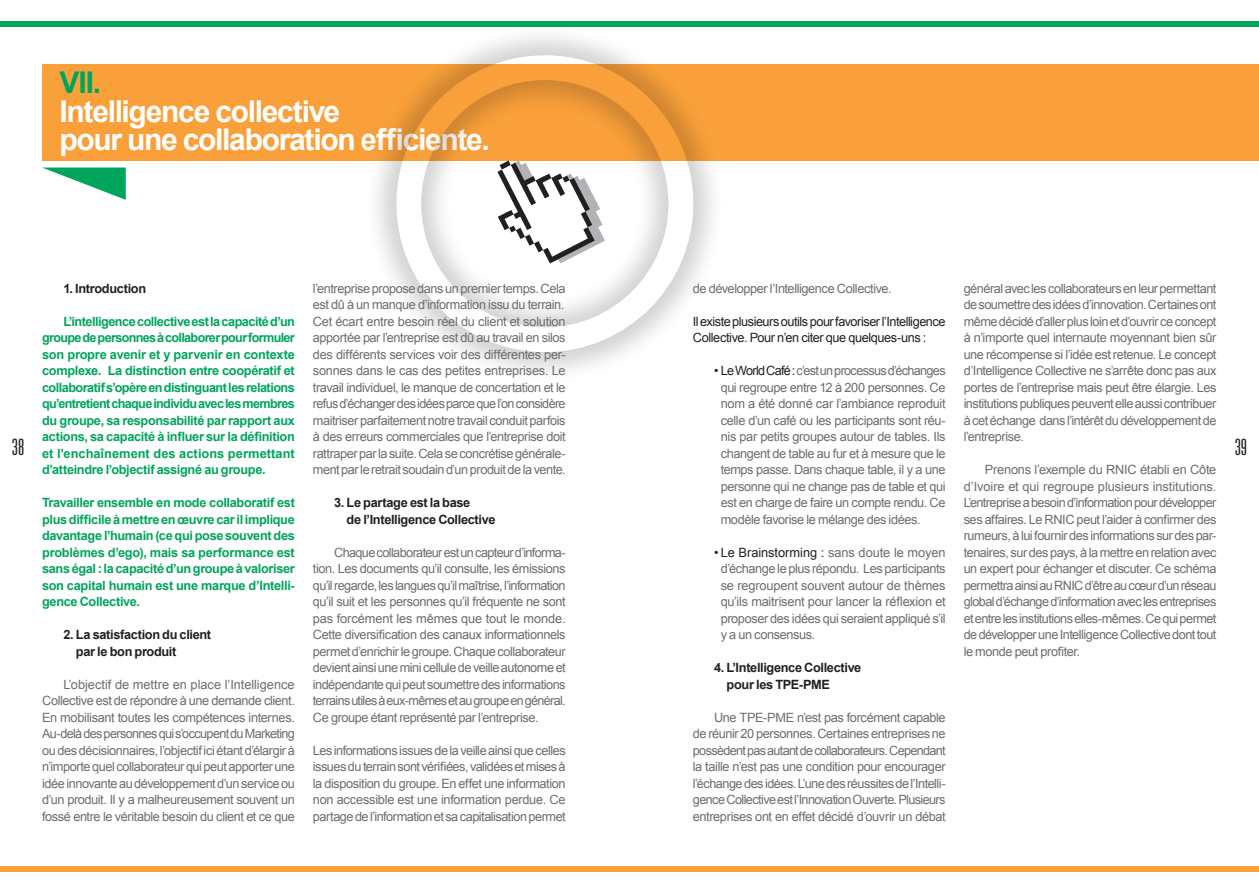
<style>
.page{position:relative;width:1259px;height:893px;background:#fff}
.page>*{position:absolute;margin:0;border:0;box-sizing:border-box;transform-origin:0 0}
.t1{font:700 30px/28.5px "Arial";letter-spacing:-.045em;color:#fff}
.t2{font:700 30px "Arial";color:#00a55c}
.t3{font:300 ultra-condensed 22.5px "Univers";color:#231f20}
.t4{font:12.75px/16.5px "Arial";letter-spacing:-.035em;color:#6c6d70;text-align:justify}
.t5{font:700 12.75px/16.5px "Arial";letter-spacing:-.025em;color:#00a55c;text-align:justify}
.t6{font:700 12.75px/16.5px "Arial";letter-spacing:-.025em;color:#231f20}
.t7{font:12.75px/16.5px "Arial";letter-spacing:-.035em;color:#231f20}
.s1{color:#231f20}
</style>
<div class="page">
<div style="left:0;top:21px;width:1259px;height:6px;background:#00a55c"></div>
<div style="left:0;top:866px;width:1259px;height:6px;background:#f9a03a"></div>
<div style="left:42px;top:64px;width:1217px;height:97px;background:#f9a03a"></div>
<svg style="left:43px;top:168px;width:83px;height:32px"></svg>
<div style="left:364px;top:23px;width:361px;height:361px;background:#231f20;opacity:.2"></div>
<svg style="left:396px;top:55px;width:297px;height:297px"></svg>
<svg style="left:497px;top:161px;width:108px;height:102px"></svg>
<h1 class="t2" style="left:60px;top:63px;width:43px">VII.</h1>
<h1 class="t1" style="left:60px;top:98px;width:432px">Intelligence collective<br>pour une collaboration efficiente.</h1>
<p class="t4" style="left:313px;top:280px;width:254px">l’entreprise propose dans un premier temps. Cela est dû à un manque d’information issu du terrain.<br>Cet écart entre besoin réel du client et solution apportée par l’entreprise est dû au travail en silos des différents services voir des différentes per&shy;sonnes dans le cas des petites entreprises. Le travail individuel, le manque de concertation et le refus d’échanger des idées parce que l’on considère maitriser parfaitement notre travail conduit parfois à des erreurs commerciales que l’entreprise doit rattraper par la suite. Cela se concrétise générale&shy;ment par le retrait soudain d’un produit de la vente.</p>
<p class="t6" style="left:346px;top:495px;width:150px;text-indent:-12px">3. Le partage est la base<br>de l’Intelligence Collective</p>
<p class="t4" style="left:313px;top:544px;width:254px;text-indent:21px">Chaque collaborateur est un capteur d’informa&shy;tion. Les documents qu’il consulte, les émissions qu’il regarde, les langues qu’il maîtrise, l’information qu’il suit et les personnes qu’il fréquente ne sont pas forcément les mêmes que tout le monde.<br>Cette diversification des canaux informationnels permet d’enrichir le groupe. Chaque collaborateur devient ainsi une mini cellule de veille autonome et indépendante qui peut soumettre des informations terrains utiles à eux-mêmes et au groupe en général.<br>Ce groupe étant représenté par l’entreprise.</p>
<p class="t4" style="left:313px;top:742px;width:254px">Les informations issues de la veille ainsi que celles issues du terrain sont vérifiées, validées et mises à la disposition du groupe. En effet une information non accessible est une information perdue. Ce partage de l’information et sa capitalisation permet</p>
<p class="t4" style="left:693px;top:280px;width:200px">de développer l’Intelligence Collective.</p>
<p class="t7" style="left:693px;top:313px;width:254px">Il existe plusieurs outils pour favoriser l’Intelligence<br>Collective. Pour n’en citer que quelques-uns :</p>
<p class="t4" style="left:720px;top:363px;width:226px;text-indent:-7px"><span class="s1">• Le World Café :</span> c’est un processus d’échanges qui regroupe entre 12 à 200 personnes. Ce nom a été donné car l’ambiance reproduit celle d’un café ou les participants sont réu&shy;nis par petits groupes autour de tables. Ils changent de table au fur et à mesure que le temps passe. Dans chaque table, il y a une personne qui ne change pas de table et qui est en charge de faire un compte rendu. Ce modèle favorise le mélange des idées.</p>
<p class="t4" style="left:720px;top:544px;width:226px;text-indent:-7px"><span class="s1">• Le Brainstorming :</span> sans doute le moyen d’échange le plus répondu. Les participants se regroupent souvent autour de thèmes qu’ils maitrisent pour lancer la réflexion et proposer des idées qui seraient appliqué s’il y a un consensus.</p>
<p class="t6" style="left:726px;top:660px;width:136px;text-indent:-13px">4. L’Intelligence Collective pour les TPE-PME</p>
<p class="t4" style="left:693px;top:709px;width:254px;text-indent:21px">Une TPE-PME n’est pas forcément capable de réunir 20 personnes. Certaines entreprises ne possèdent pas autant de collaborateurs. Cependant la taille n’est pas une condition pour encourager l’échange des idées. L’une des réussites de l’Intelli&shy;gence Collective est l’Innovation Ouverte. Plusieurs entreprises ont en effet décidé d’ouvrir un débat</p>
<p class="t4" style="left:963px;top:280px;width:254px">général avec les collaborateurs en leur permettant de soumettre des idées d’innovation. Certaines ont même décidé d’aller plus loin et d’ouvrir ce concept à n’importe quel internaute moyennant bien sûr une récompense si l’idée est retenue. Le concept d’Intelligence Collective ne s’arrête donc pas aux portes de l’entreprise mais peut être élargie. Les institutions publiques peuvent elle aussi contribuer à cet échange dans l’intérêt du développement de l’entreprise.</p>
<p class="t4" style="left:963px;top:462px;width:254px;text-indent:21px">Prenons l’exemple du RNIC établi en Côte d’Ivoire et qui regroupe plusieurs institutions.<br>L’entreprise a besoin d’information pour développer ses affaires. Le RNIC peut l’aider à confirmer des rumeurs, à lui fournir des informations sur des par&shy;tenaires, sur des pays, à la mettre en relation avec un expert pour échanger et discuter. Ce schéma permettra ainsi au RNIC d’être au cœur d’un réseau global d’échange d’information avec les entreprises et entre les institutions elles-mêmes. Ce qui permet de développer une Intelligence Collective dont tout le monde peut profiter.</p>
<p class="t6" style="left:63px;top:280px;width:84px">1. Introduction</p>
<p class="t5" style="left:42px;top:313px;width:254px">L’intelligence collective est la capacité d’un groupe de personnes à collaborer pour formuler son propre avenir et y parvenir en contexte complexe. La distinction entre coopératif et collaboratif s’opère en distinguant les relations qu’entretient chaque individu avec les membres du groupe, sa responsabilité par rapport aux actions, sa capacité à influer sur la définition et l’enchaînement des actions permettant d’atteindre l’objectif assigné au groupe.</p>
<p class="t5" style="left:42px;top:495px;width:254px">Travailler ensemble en mode collaboratif est plus difficile à mettre en œuvre car il implique davantage l’humain (ce qui pose souvent des problèmes d’ego), mais sa performance est sans égal : la capacité d’un groupe à valoriser son capital humain est une marque d’Intelli&shy;gence Collective.</p>
<p class="t6" style="left:76px;top:627px;width:137px;text-indent:-13px">2. La satisfaction du client par le bon produit</p>
<p class="t4" style="left:42px;top:676px;width:254px;text-indent:21px">L’objectif de mettre en place l’Intelligence Collective est de répondre à une demande client.<br>En mobilisant toutes les compétences internes.<br>Au-delà des personnes qui s’occupent du Marketing ou des décisionnaires, l’objectif ici étant d’élargir à n’importe quel collaborateur qui peut apporter une idée innovante au développement d’un service ou d’un produit. Il y a malheureusement souvent un fossé entre le véritable besoin du client et ce que</p>
<h2 class="t3" style="left:12px;top:436px;width:14px">38</h2>
<h2 class="t3" style="left:1234px;top:436px;width:14px">39</h2>
</div>
